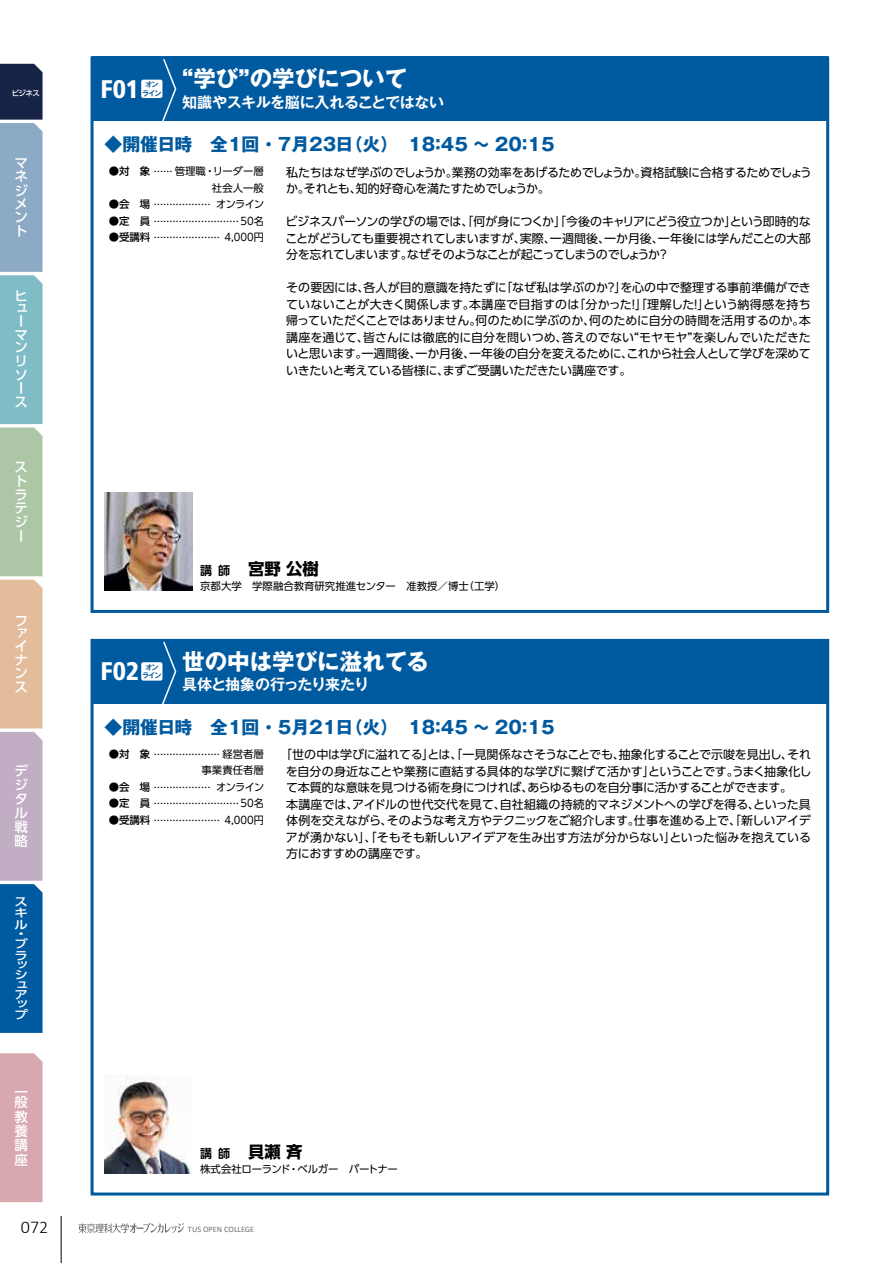
<style>
.page{position:relative;width:893px;height:1263px;background:#fff}
.page>*{position:absolute;margin:0;border:0;box-sizing:border-box;transform-origin:0 0}
.t1{font:900 condensed 25.5px "Frutiger LT Std";color:#fff}
.t2{font:700 22.5px "Gothic MB101 Pr 5";color:#fff}
.t3{font:300 18px "Calibri";color:#000}
.t4{font:700 17.85px "Gothic MB101 Pr 5";color:#005aa0}
.t5{font:700 16.35px "UD Shin Go Pr 6 N";color:#000}
.t6{font:700 15px "Gothic MB101 Pr 5 De";letter-spacing:-.03em;color:#fff}
.t7{font:700 15px "Gothic MB101 Pr 5 De";letter-spacing:-.065em;color:#fff}
.t8{font:500 13.5px/13.4px "UD Shin Go Pr 6 N";color:#fff;text-align:justify}
.t9{font:12px/16.5px "UD Shin Go Pr 6 N";letter-spacing:-.02em;color:#000}
.t10{font:500 11.55px/9.9px "UD Shin Go Pr 6 N";color:#fff;text-align:justify;scale:1.18 1}
.t11{font:10.35px/16.5px "UD Shin Go Pr 6 N";color:#000;text-align:right}
.t12{font:10.35px "UD Shin Go Pr 6 N";letter-spacing:-.02em;color:#000}
.t13{font:10.35px/16.5px "UD Shin Go Pr 6 N";letter-spacing:-.025em;color:#000;text-align:center}
.t14{font:500 9.45px "UD Shin Go Pr 6 N";color:#000}
.t15{font:8.25px "Calibri";color:#727171}
.t16{font:500 7.5px "UD Shin Go Pr 6 N";color:#fff}
.t17{font:700 7.05px/8.4px "Gothic MB101 Pr 5 De";letter-spacing:-.13em;color:#005aa0;text-align:center}
.s1{font-weight:500}
.s2{font-weight:500;font-size:9.45px}
.s3{font-size:10.35px}
.s4{font-weight:400;font-size:10.35px}
.s5{font-family:"UD Shin Go Pr 6 N De";font-size:12px}
</style>
<div class="page">
<hr style="left:61px;top:1216px;width:1px;height:47px;background:#000">
<svg style="left:78px;top:1223px;width:106px;height:10px"></svg>
<div style="left:0;top:1053px;width:43px;height:149px;background:#d8a8b1"></div>
<svg style="left:0;top:64px;width:43px;height:969px;background:#8ca3af"></svg>
<div style="left:92px;top:639px;width:736px;height:65px;background:#005aa0"></div>
<img style="left:105px;top:1077px;width:86px;height:96px">
<svg style="left:160px;top:638px;width:17px;height:66px"></svg>
<div style="left:141px;top:662px;width:21px;height:19px;background:#fff;border-radius:2px"></div>
<div style="left:91px;top:639px;width:738px;height:556px;border:3px solid #005aa0"></div>
<div style="left:92px;top:57px;width:736px;height:64px;background:#005aa0"></div>
<img style="left:105px;top:493px;width:87px;height:98px">
<svg style="left:160px;top:60px;width:17px;height:61px"></svg>
<div style="left:141px;top:80px;width:21px;height:18px;background:#fff;border-radius:2px"></div>
<div style="left:91px;top:56px;width:738px;height:557px;border:3px solid #005aa0"></div>
<p class="t16" style="left:12px;top:87px;width:30px">ビジネス</p>
<p class="t8" style="left:15px;top:155px;width:15px">マネジメント</p>
<p class="t8" style="left:15px;top:289px;width:14px;text-align:left">ヒューマンリソース</p>
<p class="t8" style="left:15px;top:459px;width:15px;line-height:14px">ストラテジー</p>
<p class="t8" style="left:15px;top:614px;width:14px;line-height:12.8px">ファイ</p>
<p class="t8" style="left:15px;top:653px;width:14px">ナンス</p>
<p class="t8" style="left:15px;top:763px;width:15px;line-height:14px;text-align:left">デジタル戦略</p>
<p class="t10" style="left:15px;top:896px;width:12px;line-height:11.2px">スキル</p>
<p class="t10" style="left:15px;top:928px;width:13px;line-height:10.5px;text-align:left">・ブラ</p>
<p class="t10" style="left:15px;top:960px;width:13px">ッシュアップ</p>
<p class="t8" style="left:15px;top:1086px;width:15px;line-height:10.5px">一般</p>
<p class="t8" style="left:15px;top:1109px;width:15px;line-height:14.2px">教養講座</p>
<h3 class="t3" style="left:21px;top:1216px;width:29px">072</h3>
<h2 class="t2" style="left:182px;top:60px;width:226px">“学び”の学びについて</h2>
<p class="t6" style="left:182px;top:89px;width:263px">知識やスキルを脳に入れることではない</p>
<h3 class="t4" style="left:105px;top:129px;width:452px">◆開催日時 全1回 ・ 7月23日（火）　18：45 ～ 20：15</h3>
<p class="t11" style="left:109px;top:163px;width:157px"><span class="s1">●対　象</span> <span class="s2">……</span> 管理職・リーダー層</p>
<p class="t14" style="left:109px;top:197px;width:103px"><span class="s3">●会　場</span> ………………</p>
<p class="t14" style="left:109px;top:213px;width:157px"><span class="s3">●定　員</span> ……………………… <span class="s4">50名</span></p>
<h1 class="t1" style="left:100px;top:74px;width:40px">F01</h1>
<p class="t17" style="left:142px;top:80px;width:21px">オンライン</p>
<p class="t9" style="left:286px;top:163px;width:527px">私たちはなぜ学ぶのでしょうか。業務の効率をあげるためでしょうか。資格試験に合格するためでしょうか。それとも、知的好奇心を満たすためでしょうか。</p>
<p class="t9" style="left:286px;top:213px;width:527px;text-align:justify">ビジネスパーソンの学びの場では、「何が身につくか」「今後のキャリアにどう役立つか」という即時的なことがどうしても重要視されてしまいますが、実際、一週間後、一か月後、一年後には学んだことの大部分を忘れてしまいます。なぜそのようなことが起こってしまうのでしょうか？</p>
<p class="t9" style="left:286px;top:279px;width:526px;text-align:justify">その要因には、各人が目的意識を持たずに「なぜ私は学ぶのか？」を心の中で整理する事前準備ができていないことが大きく関係します。本講座で目指すのは「分かった！」「理解した！」という納得感を持ち帰っていただくことではありません。何のために学ぶのか、何のために自分の時間を活用するのか。本講座を通じて、皆さんには徹底的に自分を問いつめ、答えのでない“モヤモヤ”を楽しんでいただきたいと思います。一週間後、一か月後、一年後の自分を変えるために、これから社会人として学びを深めていきたいと考えている皆様に、まずご受講いただきたい講座です。</p>
<p class="t13" style="left:212px;top:179px;width:54px">社会人一般オンライン</p>
<p class="t14" style="left:109px;top:230px;width:157px"><span class="s3">●受講料</span> ………………… <span class="s4">4,000円</span></p>
<h3 class="t5" style="left:200px;top:555px;width:120px"><span class="s5">講師</span> 宮野 公樹</h3>
<p class="t11" style="left:200px;top:577px;width:306px">京都大学　学際融合教育研究推進センター　准教授／博士（工学）</p>
<h2 class="t2" style="left:182px;top:642px;width:248px">世の中は学びに溢れてる</h2>
<p class="t7" style="left:182px;top:672px;width:188px">具体と抽象の行ったり来たり</p>
<h3 class="t4" style="left:105px;top:712px;width:452px">◆開催日時 全1回 ・ 5月21日（火）　18：45 ～ 20：15</h3>
<p class="t14" style="left:109px;top:746px;width:157px"><span class="s3">●対　象</span> ………………… <span class="s4">経営者層</span></p>
<p class="t14" style="left:109px;top:779px;width:103px"><span class="s3">●会　場</span> ………………</p>
<p class="t14" style="left:109px;top:796px;width:157px"><span class="s3">●定　員</span> ……………………… <span class="s4">50名</span></p>
<h1 class="t1" style="left:100px;top:656px;width:40px">F02</h1>
<p class="t17" style="left:142px;top:662px;width:21px">オンライン</p>
<p class="t9" style="left:286px;top:746px;width:527px;text-indent:-6px">「世の中は学びに溢れてる」とは、「一見関係なさそうなことでも、抽象化することで示唆を見出し、それを自分の身近なことや業務に直結する具体的な学びに繋げて活かす」ということです。うまく抽象化して本質的な意味を見つける術を身につければ、あらゆるものを自分事に活かすることができます。<br>本講座では、アイドルの世代交代を見て、自社組織の持続的マネジメントへの学びを得る、といった具体例を交えながら、そのような考え方やテクニックをご紹介します。仕事を進める上で、「新しいアイデアが湧かない」、「そもそも新しいアイデアを生み出す方法が分からない」といった悩みを抱えている方におすすめの講座です。</p>
<p class="t11" style="left:202px;top:762px;width:64px">事業責任者層オンライン</p>
<p class="t14" style="left:109px;top:812px;width:157px"><span class="s3">●受講料</span> ………………… <span class="s4">4,000円</span></p>
<h3 class="t5" style="left:200px;top:1138px;width:104px"><span class="s5">講師</span> 貝瀬 斉</h3>
<p class="t12" style="left:200px;top:1160px;width:199px">株式会社ローランド・ベルガー　パートナー</p>
<p class="t15" style="left:188px;top:1224px;width:68px">TUS OPEN COLLEGE</p>
</div>
